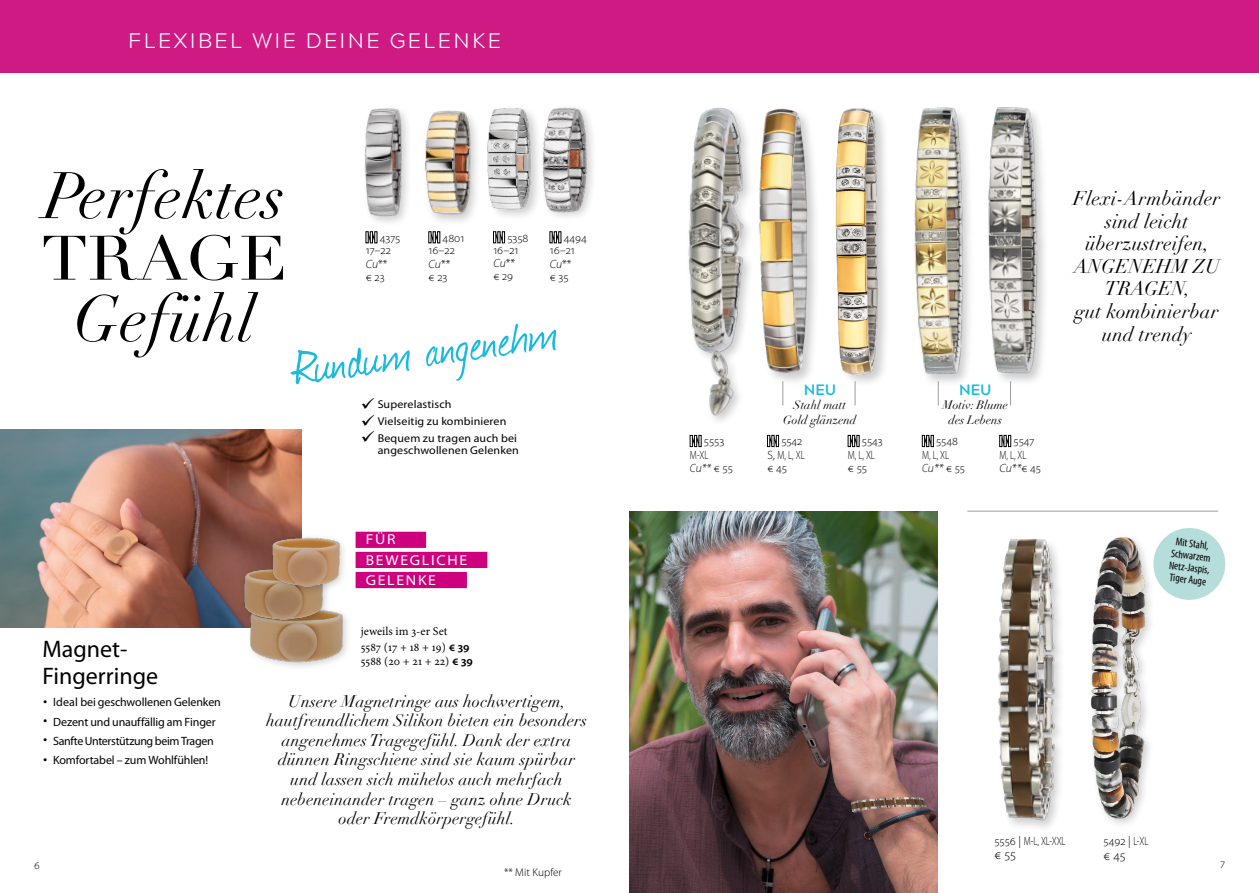
<style>
.page{position:relative;width:1259px;height:893px;background:#fff}
.page>*{position:absolute;margin:0;border:0;box-sizing:border-box;transform-origin:0 0}
.t1{font:italic 64.5px "Didot";color:#000}
.t2{font:61.5px "Didot";color:#000;scale:1.11 1}
.t3{font:56.55px "Journal";color:#19bade}
.t4{font:300 27px "Acherus Grotesque";color:#000}
.t5{font:24px/27px "Myriad Pro";color:#000}
.t6{font:300 21px "Acherus Grotesque";letter-spacing:.11em;color:#fff}
.t7{font:italic 19.5px "Didot";letter-spacing:.01em;color:#000}
.t8{font:italic 16.5px/19.5px "Didot";letter-spacing:.01em;color:#000;text-align:center}
.t9{font:700 15px "Acherus Grotesque";color:#19bade}
.t10{font:semi-expanded 14.4px/20.1px "Myriad Pro";letter-spacing:.12em;color:#fff}
.t11{font:300 13.5px "Myriad Pro";color:#000}
.t12{font:300 12px/13.5px "Myriad Pro";color:#000}
.t13{font:12px "Myriad Pro";letter-spacing:-.015em;color:#000}
.t14{font:12px/16.5px "Minion Pro";color:#000}
.t15{font:italic 12px/14.4px "Didot";color:#000;text-align:center}
.t16{font:11.25px/12.8px "Myriad Pro";letter-spacing:.01em;color:#000;text-align:right;scale:1.06 1}
.t17{font:condensed 11.25px/12px "Myriad Pro";color:#000;text-align:center}
.t18{font:300 11.25px "Myriad Pro";color:#000}
.s1{font-style:italic}
.s2{font-family:"Myriad Pro";font-weight:600}
</style>
<div class="page">
<img style="left:629px;top:511px;width:308px;height:382px">
<img style="left:0;top:429px;width:302px;height:199px">
<div style="left:0;top:0;width:1259px;height:73px;background:#cf1a83"></div>
<img style="left:998px;top:538px;width:63px;height:290px">
<svg style="left:999px;top:435px;width:12px;height:12px"></svg>
<svg style="left:922px;top:435px;width:11px;height:12px"></svg>
<svg style="left:690px;top:435px;width:11px;height:12px"></svg>
<svg style="left:767px;top:435px;width:11px;height:12px"></svg>
<svg style="left:848px;top:435px;width:11px;height:12px"></svg>
<img style="left:988px;top:107px;width:57px;height:276px">
<img style="left:914px;top:107px;width:55px;height:287px">
<img style="left:688px;top:107px;width:62px;height:314px">
<div style="left:756px;top:106px;width:64px;height:281px;background:#000;opacity:.2"></div>
<img style="left:758px;top:108px;width:49px;height:266px">
<div style="left:834px;top:106px;width:57px;height:282px;background:#000;opacity:.2"></div>
<img style="left:834px;top:106px;width:48px;height:274px">
<div style="left:246px;top:604px;width:106px;height:67px;background:#000;opacity:.2"></div>
<img style="left:249px;top:608px;width:95px;height:55px">
<div style="left:239px;top:564px;width:93px;height:64px;background:#000;opacity:.2"></div>
<img style="left:242px;top:567px;width:83px;height:54px">
<div style="left:267px;top:532px;width:81px;height:64px;background:#000;opacity:.2"></div>
<img style="left:271px;top:536px;width:70px;height:53px">
<hr style="left:967px;top:511px;width:251px;height:1px;background:#9c9d9d">
<div style="left:361px;top:104px;width:51px;height:123px;background:#000;opacity:.2"></div>
<img style="left:365px;top:108px;width:41px;height:111px">
<div style="left:484px;top:105px;width:59px;height:116px;background:#000;opacity:.2"></div>
<img style="left:485px;top:105px;width:41px;height:109px">
<div style="left:539px;top:103px;width:58px;height:119px;background:#fefefe"></div>
<img style="left:526px;top:105px;width:67px;height:114px">
<svg style="left:493px;top:232px;width:12px;height:11px"></svg>
<svg style="left:550px;top:232px;width:11px;height:11px"></svg>
<svg style="left:428px;top:232px;width:12px;height:11px"></svg>
<svg style="left:366px;top:232px;width:11px;height:11px"></svg>
<svg style="left:782px;top:381px;width:1px;height:24px"></svg>
<svg style="left:854px;top:381px;width:1px;height:24px"></svg>
<svg style="left:938px;top:381px;width:1px;height:24px"></svg>
<svg style="left:1010px;top:381px;width:1px;height:24px"></svg>
<div style="left:421px;top:108px;width:60px;height:118px;background:#000;opacity:.2"></div>
<img style="left:421px;top:109px;width:51px;height:108px">
<img style="left:1090px;top:537px;width:61px;height:287px">
<div style="left:355px;top:532px;width:71px;height:16px;background:#cf007e"></div>
<div style="left:355px;top:552px;width:132px;height:16px;background:#cf007e"></div>
<div style="left:355px;top:572px;width:112px;height:16px;background:#cf007e"></div>
<svg style="left:1153px;top:528px;width:73px;height:72px"></svg>
<p class="t6" style="left:128px;top:23px;width:139px">FLEXIBEL WIE</p>
<p class="t6" style="left:306px;top:23px;width:33px">DEINE</p>
<p class="t6" style="left:390px;top:23px;width:35px">GELENKE</p>
<h1 class="t1" style="left:44px;top:156px;width:242px">Perfektes</h1>
<h2 class="t2" style="left:41px;top:221px;width:223px">TRAGE</h2>
<h1 class="t1" style="left:73px;top:279px;width:183px">Gefühl</h1>
<p class="t12" style="left:428px;top:231px;width:37px;text-indent:14px">4801<br>16–22<br><span class="s1">Cu</span>**<br>€ 23</p>
<p class="t12" style="left:493px;top:231px;width:37px;line-height:12.8px;text-indent:14px">5358<br>16–21<br><span class="s1">Cu</span>**<br>€ 29</p>
<p class="t12" style="left:550px;top:231px;width:39px;text-indent:14px">4494<br>16–21<br><span class="s1">Cu</span>**<br>€ 35</p>
<p class="t12" style="left:366px;top:231px;width:36px;text-indent:14px">4375<br>17–22<br><span class="s1">Cu</span>**<br>€ 23</p>
<h3 class="t3" style="left:288px;top:330px;width:268px;rotate:-8deg">Rundum angenehm</h3>
<p class="t16" style="left:361px;top:398px;width:87px">✓ Superelastisch</p>
<p class="t16" style="left:361px;top:415px;width:139px">✓ Vielseitig zu kombinieren</p>
<p class="t16" style="left:361px;top:431px;width:151px">✓ Bequem zu tragen auch bei angeschwollenen Gelenken</p>
<p class="t9" style="left:804px;top:377px;width:34px">NEU</p>
<p class="t15" style="left:783px;top:398px;width:75px">Stahl matt<br>Gold glänzend</p>
<p class="t12" style="left:690px;top:434px;width:44px;text-indent:14px">5553<br>M-XL<br><span class="s1">Cu**</span> € 55</p>
<p class="t12" style="left:767px;top:434px;width:39px;text-indent:14px">5542<br>S, M, L, XL € 45</p>
<p class="t12" style="left:848px;top:434px;width:36px;text-indent:14px">5543<br>M, L, XL € 55</p>
<p class="t9" style="left:959px;top:377px;width:34px">NEU</p>
<p class="t15" style="left:942px;top:398px;width:67px">Motiv: Blume des Lebens</p>
<p class="t12" style="left:922px;top:434px;width:44px;text-indent:14px">5548<br>M, L, XL<br><span class="s1">Cu**</span> € 55</p>
<p class="t12" style="left:999px;top:434px;width:43px;text-indent:14px">5547<br>M, L, XL<br><span class="s1">Cu**</span>€ 45</p>
<p class="t7" style="left:1073px;top:187px;width:149px">Flexi-Armbänder</p>
<p class="t7" style="left:1105px;top:209px;width:84px">sind leicht</p>
<p class="t7" style="left:1085px;top:232px;width:125px">überzustreifen,</p>
<p class="t7" style="left:1073px;top:254px;width:16px">angene</p>
<p class="t7" style="left:1156px;top:254px;width:53px">hm zu</p>
<p class="t7" style="left:1104px;top:277px;width:15px">tragen</p>
<p class="t7" style="left:1184px;top:277px;width:7px">,</p>
<p class="t7" style="left:1075px;top:299px;width:145px">gut kombinierbar</p>
<p class="t7" style="left:1102px;top:322px;width:91px">und trendy</p>
<p class="t10" style="left:366px;top:529px;width:103px">FÜR<br>BEWEGLICHE<br>GELENKE</p>
<p class="t17" style="left:1172px;top:535px;width:42px;rotate:7deg">Mit Stahl,<br>Schwarzem<br>Netz-Jaspis,<br>Tiger Auge</p>
<p class="t14" style="left:361px;top:623px;width:110px">jeweils im 3-er Set<br>5587 (17 + 18 + 19) <span class="s2">€ 39</span></p>
<p class="t14" style="left:361px;top:653px;width:114px">5588 (20 + 21 + 22) <span class="s2">€ 39</span></p>
<h3 class="t5" style="left:43px;top:635px;width:117px">Magnet-<br>Fingerringe</h3>
<h3 class="t4" style="left:43px;top:679px;width:7px">∙</h3>
<p class="t13" style="left:53px;top:695px;width:169px">Ideal bei geschwollenen Gelenken</p>
<h3 class="t4" style="left:43px;top:698px;width:7px">∙</h3>
<p class="t13" style="left:53px;top:714px;width:164px">Dezent und unauffällig am Finger</p>
<h3 class="t4" style="left:43px;top:717px;width:7px">∙</h3>
<p class="t13" style="left:53px;top:733px;width:162px">Sanfte Unterstützung beim Tragen</p>
<h3 class="t4" style="left:43px;top:737px;width:7px">∙</h3>
<p class="t13" style="left:53px;top:753px;width:157px">Komfortabel – zum Wohlfühlen!</p>
<p class="t8" style="left:266px;top:692px;width:322px">Unsere Magnetringe aus hochwertigem, hautfreundlichem Silikon bieten ein besonders angenehmes Tragegefühl. Dank der extra dünnen Ringschiene sind sie kaum spürbar und lassen sich mühelos auch mehrfach nebeneinander tragen – ganz ohne Druck oder Fremdkörpergefühl.</p>
<p class="t18" style="left:504px;top:865px;width:59px">** Mit Kupfer</p>
<p class="t12" style="left:994px;top:834px;width:73px">5556 | M-L, XL-XXL</p>
<p class="t11" style="left:994px;top:847px;width:23px">€ 55</p>
<p class="t12" style="left:1103px;top:835px;width:46px">5492 | L-XL</p>
<p class="t11" style="left:1103px;top:847px;width:24px">€ 45</p>
<p class="t18" style="left:34px;top:859px;width:7px">6</p>
<p class="t18" style="left:1220px;top:857px;width:6px">7</p>
</div>
